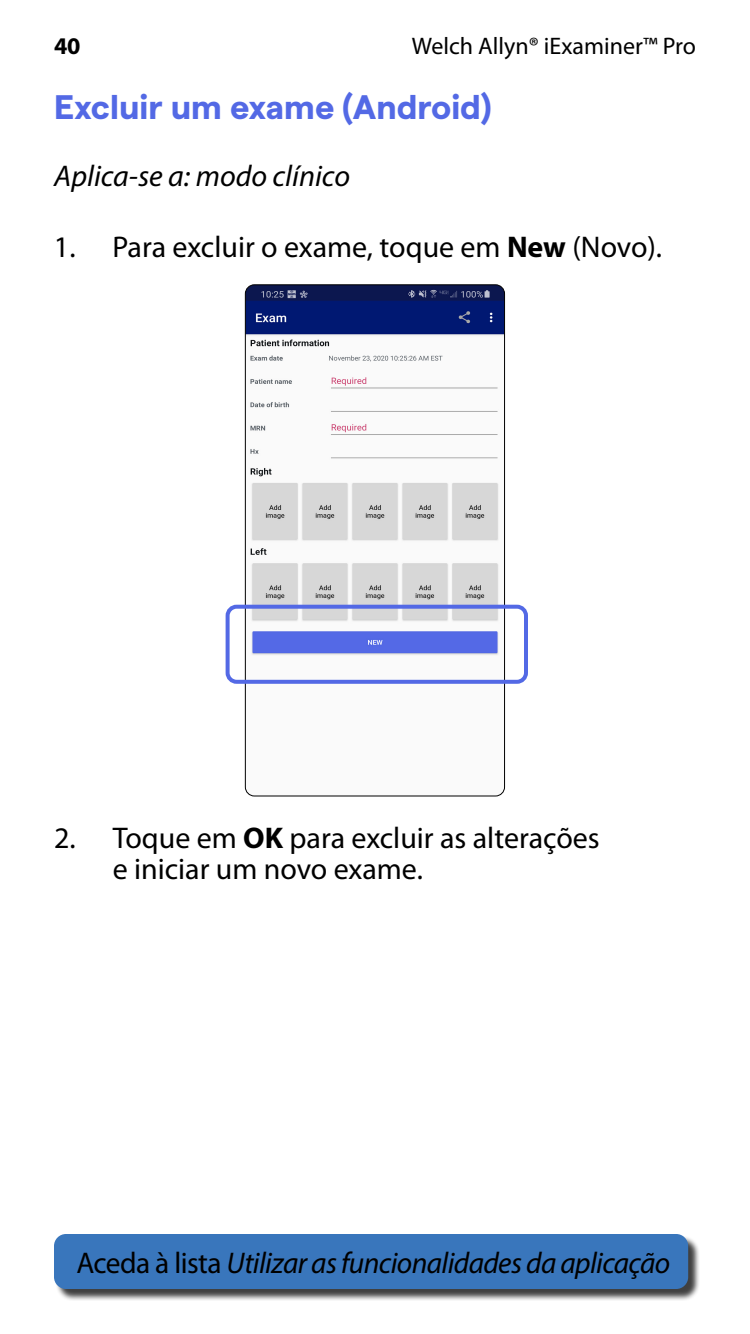
<style>
.page{position:relative;width:750px;height:1334px;background:#fff}
.page>*{position:absolute;margin:0;border:0;box-sizing:border-box;transform-origin:0 0}
.t1{font:700 34px "Matter";color:#5369e5}
.t2{font:30px/31px "Myriad Pro";color:#000}
.t3{font:italic 30px "Myriad Pro";letter-spacing:-.02em;color:#000}
.t4{font:italic 30px "Myriad Pro";color:#000}
.t5{font:24px "Myriad Pro";color:#000}
.t6{font:700 24px "Myriad Pro";color:#000}
.s1{font-weight:700}
.s2{font-style:normal}
</style>
<div class="page">
<div style="left:56px;top:1236px;width:645px;height:65px;background:#000;opacity:.75"></div>
<div style="left:54px;top:1234px;width:634px;height:55px;background:#3976bc;border-radius:12px"></div>
<img style="left:245px;top:286px;width:258px;height:509px">
<div style="left:245px;top:284px;width:260px;height:513px;border:1px solid #000;border-radius:9px"></div>
<div style="left:226px;top:605px;width:302px;height:79px;border:4px solid #5369e5;border-radius:9px"></div>
<p class="t6" style="left:54px;top:30px;width:28px">40</p>
<p class="t5" style="left:412px;top:31px;width:286px">Welch Allyn® iExaminer™ Pro</p>
<p class="t1" style="left:54px;top:81px;width:438px">Excluir um exame (Android)</p>
<p class="t4" style="left:54px;top:157px;width:297px">Aplica-se a: modo clínico</p>
<p class="t2" style="left:54px;top:231px;width:610px">1. Para excluir o exame, toque em <span class="s1">New</span> (Novo).</p>
<p class="t2" style="left:113px;top:822px;width:489px;text-indent:-58px">2. Toque em <span class="s1">OK</span> para excluir as alterações e iniciar um novo exame.</p>
<p class="t3" style="left:76px;top:1244px;width:595px"><span class="s2">Aceda à lista</span> Utilizar as funcionalidades da aplicação</p>
</div>
